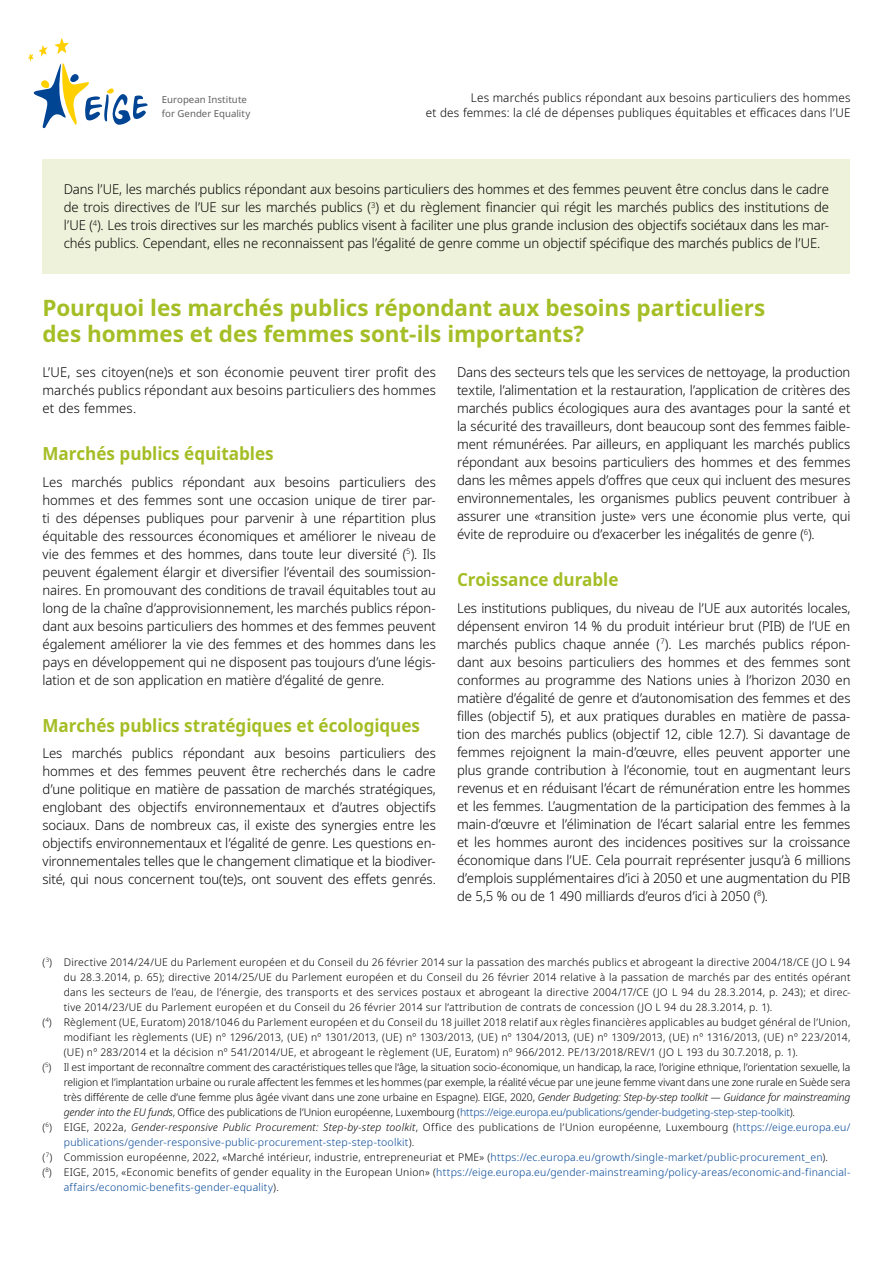
<style>
.page{position:relative;width:893px;height:1263px;background:#fff}
.page>*{position:absolute;margin:0;border:0;box-sizing:border-box;transform-origin:0 0}
.Headlines{font:700 22.5px/25.5px "Noto Sans";letter-spacing:-.005em;color:#a4be25}
.Subtitle{font:700 18px "Noto Sans";letter-spacing:-.005em;color:#a4be25;scale:.95 1}
.Body_text{font:300 13.5px/18px "Noto Sans";letter-spacing:-.005em;color:#000;text-align:justify}
.t1{font:300 12px/15px "Noto Sans";letter-spacing:.015em;color:#000;text-align:right}
.Footnote{font:300 10.5px/15px "Noto Sans";letter-spacing:.02em;color:#000;text-align:justify}
.Footnote-2{font:300 10.5px/15px "Noto Sans";letter-spacing:.02em;color:#004494}
.t2{font:9.6px/13.8px "Noto Sans";color:#646164}
.s1{font-style:italic}
.s2{color:#004494}
.s3{color:#000}
.s4{font-style:italic;color:#000}
</style>
<div class="page">
<svg style="left:28px;top:38px;width:120px;height:90px"></svg>
<div style="left:43px;top:159px;width:807px;height:115px;background:#eff2da"></div>
<p class="t2" style="left:162px;top:93px;width:90px">European Institute for Gender Equality</p>
<p class="t1" style="left:426px;top:91px;width:426px">Les marchés publics répondant aux besoins particuliers des hommes<br>et des femmes: la clé de dépenses publiques équitables et efficaces dans l’UE</p>
<p class="Body_text" style="left:64px;top:181px;width:767px">Dans l’UE, les marchés publics répondant aux besoins particuliers des hommes et des femmes peuvent être conclus dans le cadre de trois directives de l’UE sur les marchés publics (<sup>3</sup>) et du règlement financier qui régit les marchés publics des institutions de l’UE (<sup>4</sup>). Les trois directives sur les marchés publics visent à faciliter une plus grande inclusion des objectifs sociétaux dans les mar&shy;chés publics. Cependant, elles ne reconnaissent pas l’égalité de genre comme un objectif spécifique des marchés publics de l’UE.</p>
<h1 class="Headlines" style="left:43px;top:296px;width:724px">Pourquoi les marchés publics répondant aux besoins particuliers des hommes et des femmes sont-ils importants?</h1>
<p class="Body_text" style="left:43px;top:363px;width:395px">L’UE, ses citoyen(ne)s et son économie peuvent tirer profit des marchés publics répondant aux besoins particuliers des hommes et des femmes.</p>
<h2 class="Subtitle" style="left:43px;top:441px;width:245px">Marchés publics équitables</h2>
<p class="Body_text" style="left:43px;top:473px;width:395px">Les marchés publics répondant aux besoins particuliers des hommes et des femmes sont une occasion unique de tirer par&shy;ti des dépenses publiques pour parvenir à une répartition plus équitable des ressources économiques et améliorer le niveau de vie des femmes et des hommes, dans toute leur diversité (<sup>5</sup>). Ils peuvent également élargir et diversifier l’éventail des soumission&shy;naires. En promouvant des conditions de travail équitables tout au long de la chaîne d’approvisionnement, les marchés publics répon&shy;dant aux besoins particuliers des hommes et des femmes peuvent également améliorer la vie des femmes et des hommes dans les pays en développement qui ne disposent pas toujours d’une légis&shy;lation et de son application en matière d’égalité de genre.</p>
<h2 class="Subtitle" style="left:43px;top:712px;width:399px">Marchés publics stratégiques et écologiques</h2>
<p class="Body_text" style="left:43px;top:745px;width:395px">Les marchés publics répondant aux besoins particuliers des hommes et des femmes peuvent être recherchés dans le cadre d’une politique en matière de passation de marchés stratégiques, englobant des objectifs environnementaux et d’autres objectifs sociaux. Dans de nombreux cas, il existe des synergies entre les objectifs environnementaux et l’égalité de genre. Les questions en&shy;vironnementales telles que le changement climatique et la biodiver&shy;sité, qui nous concernent tou(te)s, ont souvent des effets genrés.</p>
<p class="Body_text" style="left:457px;top:363px;width:395px">Dans des secteurs tels que les services de nettoyage, la production textile, l’alimentation et la restauration, l’application de critères des marchés publics écologiques aura des avantages pour la santé et la sécurité des travailleurs, dont beaucoup sont des femmes faible&shy;ment rémunérées. Par ailleurs, en appliquant les marchés publics répondant aux besoins particuliers des hommes et des femmes dans les mêmes appels d’offres que ceux qui incluent des mesures environnementales, les organismes publics peuvent contribuer à assurer une «transition juste» vers une économie plus verte, qui évite de reproduire ou d’exacerber les inégalités de genre (<sup>6</sup>).</p>
<h2 class="Subtitle" style="left:457px;top:567px;width:171px">Croissance durable</h2>
<p class="Body_text" style="left:457px;top:599px;width:395px">Les institutions publiques, du niveau de l’UE aux autorités locales, dépensent environ 14 % du produit intérieur brut (PIB) de l’UE en marchés publics chaque année (<sup>7</sup>). Les marchés publics répon&shy;dant aux besoins particuliers des hommes et des femmes sont conformes au programme des Nations unies à l’horizon 2030 en matière d’égalité de genre et d’autonomisation des femmes et des filles (objectif 5), et aux pratiques durables en matière de passa&shy;tion des marchés publics (objectif 12, cible 12.7). Si davantage de femmes rejoignent la main-d’œuvre, elles peuvent apporter une plus grande contribution à l’économie, tout en augmentant leurs revenus et en réduisant l’écart de rémunération entre les hommes et les femmes. L’augmentation de la participation des femmes à la main-d’œuvre et l’élimination de l’écart salarial entre les femmes et les hommes auront des incidences positives sur la croissance économique dans l’UE. Cela pourrait représenter jusqu’à 6 millions d’emplois supplémentaires d’ici à 2050 et une augmentation du PIB de 5,5 % ou de 1 490 milliards d’euros d’ici à 2050 (<sup>8</sup>).</p>
<p class="Footnote" style="left:64px;top:955px;width:788px;text-indent:-21px">(<sup>3</sup>) Directive 2014/24/UE du Parlement européen et du Conseil du 26 février 2014 sur la passation des marchés publics et abrogeant la directive 2004/18/CE (JO L 94 du 28.3.2014, p. 65); directive 2014/25/UE du Parlement européen et du Conseil du 26 février 2014 relative à la passation de marchés par des entités opérant dans les secteurs de l’eau, de l’énergie, des transports et des services postaux et abrogeant la directive 2004/17/CE (JO L 94 du 28.3.2014, p. 243); et direc&shy;tive 2014/23/UE du Parlement européen et du Conseil du 26 février 2014 sur l’attribution de contrats de concession (JO L 94 du 28.3.2014, p. 1).</p>
<p class="Footnote" style="left:64px;top:1015px;width:788px;text-indent:-21px">(<sup>4</sup>) Règlement (UE, Euratom) 2018/1046 du Parlement européen et du Conseil du 18 juillet 2018 relatif aux règles financières applicables au budget général de l’Union, modifiant les règlements (UE) nº 1296/2013, (UE) nº 1301/2013, (UE) nº 1303/2013, (UE) nº 1304/2013, (UE) nº 1309/2013, (UE) nº 1316/2013, (UE) nº 223/2014, (UE) nº 283/2014 et la décision nº 541/2014/UE, et abrogeant le règlement (UE, Euratom) nº 966/2012. PE/13/2018/REV/1 (JO L 193 du 30.7.2018, p. 1).</p>
<p class="Footnote" style="left:64px;top:1060px;width:788px;text-indent:-21px">(<sup>5</sup>) Il est important de reconnaître comment des caractéristiques telles que l’âge, la situation socio-économique, un handicap, la race, l’origine ethnique, l’orientation sexuelle, la religion et l’implantation urbaine ou rurale affectent les femmes et les hommes (par exemple, la réalité vécue par une jeune femme vivant dans une zone rurale en Suède sera très différente de celle d’une femme plus âgée vivant dans une zone urbaine en Espagne). EIGE, 2020, <span class="s1">Gender Budgeting: Step-by-step toolkit — Guidance for mainstreaming gender into the EU funds</span>, Office des publications de l’Union européenne, Luxembourg (<span class="s2">https://eige.europa.eu/publications/gender-budgeting-step-step-toolkit</span>).</p>
<p class="Footnote-2" style="left:64px;top:1120px;width:788px;text-indent:-21px"><span class="s3">(</span><sup>6</sup><span class="s3">) EIGE, 2022a,</span> <span class="s4">Gender-responsive Public Procurement: Step-by-step toolkit</span><span class="s3">, Office des publications de l’Union européenne, Luxembourg (</span>https://eige.europa.eu/ publications/gender-responsive-public-procurement-step-step-toolkit<span class="s3">).</span></p>
<p class="Footnote" style="left:43px;top:1150px;width:787px">(<sup>7</sup>) Commission européenne, 2022, «Marché intérieur, industrie, entrepreneuriat et PME» (<span class="s2">https://ec.europa.eu/growth/single-market/public-procurement_en</span>).</p>
<p class="Footnote-2" style="left:64px;top:1165px;width:788px;text-indent:-21px"><span class="s3">(</span><sup>8</sup><span class="s3">) EIGE, 2015, «Economic benefits of gender equality in the European Union» (</span>https://eige.europa.eu/gender-mainstreaming/policy-areas/economic-and-financial&shy;affairs/economic-benefits-gender-equality<span class="s3">).</span></p>
</div>
